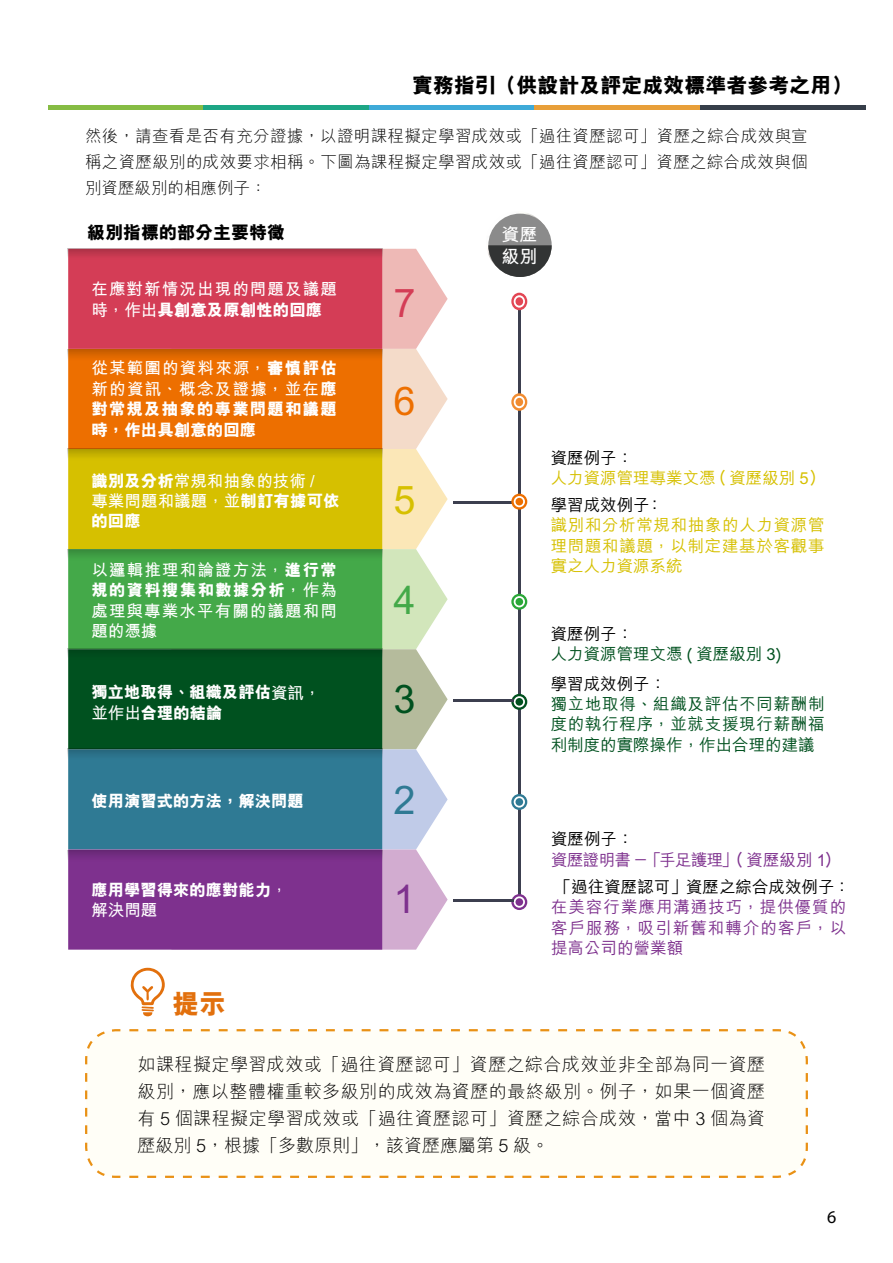
<style>
.page{position:relative;width:893px;height:1263px;background:#fff}
.page>*{position:absolute;margin:0;border:0;box-sizing:border-box;transform-origin:0 0}
.t1{font:700 39.45px "M Hei HK";color:#d43d56}
.t2{font:700 39.45px "M Hei HK";color:#ed6f00}
.t3{font:700 39.45px "M Hei HK";color:#d6c000}
.t4{font:700 39.45px "M Hei HK";color:#44a949}
.t5{font:700 39.45px "M Hei HK";color:#00511f}
.t6{font:700 39.45px "M Hei HK";color:#2f7a94}
.t7{font:700 39.45px "M Hei HK";color:#7e318e}
.t8{font:800 27px "M Hei HK";color:#e2700d}
.t9{font:800 21px "M Hei HK";color:#000}
.t10{font:300 18px/27px "M Hei HK";letter-spacing:.025em;color:#000;text-align:justify}
.t11{font:800 18px "M Hei HK";color:#000}
.t12{font:700 18px/21.6px "M Hei HK";color:#fff}
.t13{font:18px "Myriad Pro";color:#000}
.t14{font:300 16.5px/25.7px "M Hei HK";letter-spacing:.02em;color:#000;text-align:justify}
.t15{font:700 16.5px/20.4px "M Hei HK";letter-spacing:.065em;color:#fff}
.t16{font:800 16.5px/20.4px "M Hei HK";letter-spacing:.065em;color:#fff;text-align:justify}
.t17{font:500 16.5px/20.4px "M Hei HK";letter-spacing:.045em;color:#00511f;text-align:justify}
.t18{font:500 16.5px "M Hei HK";color:#000}
.t19{font:500 16.5px/20.4px "M Hei HK";letter-spacing:.06em;color:#7e318e;text-align:justify}
.t20{font:500 16.5px/20.4px "M Hei HK";letter-spacing:.04em;color:#d6c000;text-align:justify}
.t21{font:700 16.5px/20.4px "M Hei HK";color:#fff}
.t22{font:500 16.5px "M Hei HK";letter-spacing:-.04em;color:#7e318e}
.t23{font:500 16.5px "M Hei HK";color:#d6c000}
.t24{font:500 16.5px "M Hei HK";color:#00511f}
.t25{font:800 16.35px/20.4px "M Hei HK";color:#fff}
.t26{font:800 16.35px "M Hei HK";letter-spacing:.085em;color:#fff}
.s1{font-weight:800}
.s2{font-weight:700}
.s3{font-weight:500;font-size:16.35px}
.s4{font-weight:800;font-size:16.35px}
.s5{font-weight:700;font-size:16.5px}
.s6{font-weight:500}
</style>
<div class="page">
<hr style="left:48px;top:105px;width:156px;height:4px;background:#86bc44">
<hr style="left:203px;top:105px;width:166px;height:4px;background:#1da685">
<hr style="left:369px;top:105px;width:166px;height:4px;background:#3eaad8">
<hr style="left:535px;top:105px;width:165px;height:4px;background:#e89f39">
<hr style="left:700px;top:105px;width:166px;height:4px;background:#363e49">
<svg style="left:85px;top:1029px;width:723px;height:149px"></svg>
<svg style="left:130px;top:968px;width:35px;height:48px"></svg>
<div style="left:68px;top:349px;width:314px;height:100px;background:#ed6f00"></div>
<div style="left:68px;top:249px;width:314px;height:100px;background:#d43d56"></div>
<div style="left:68px;top:449px;width:314px;height:100px;background:#d6c000"></div>
<div style="left:68px;top:549px;width:314px;height:100px;background:#44a949"></div>
<div style="left:68px;top:649px;width:314px;height:100px;background:#00511f"></div>
<div style="left:68px;top:749px;width:314px;height:100px;background:#2f7a94"></div>
<svg style="left:171px;top:249px;width:277px;height:701px"></svg>
<div style="left:68px;top:849px;width:314px;height:101px;background:#7e318e"></div>
<svg style="left:68px;top:249px;width:314px;height:14px"></svg>
<svg style="left:68px;top:449px;width:314px;height:14px"></svg>
<svg style="left:68px;top:648px;width:314px;height:14px"></svg>
<svg style="left:68px;top:349px;width:314px;height:15px"></svg>
<svg style="left:68px;top:549px;width:314px;height:15px"></svg>
<svg style="left:68px;top:749px;width:314px;height:14px"></svg>
<svg style="left:68px;top:850px;width:314px;height:14px"></svg>
<hr style="left:518px;top:302px;width:2px;height:600px;background:#3c3f4f">
<hr style="left:454px;top:502px;width:60px;height:2px;background:#3c3f4f">
<svg style="left:511px;top:393px;width:16px;height:18px"></svg>
<svg style="left:514px;top:396px;width:11px;height:12px"></svg>
<div style="left:515px;top:398px;width:8px;height:8px;background:#f18c31;border-radius:50%"></div>
<svg style="left:511px;top:594px;width:16px;height:16px"></svg>
<svg style="left:514px;top:596px;width:11px;height:11px"></svg>
<div style="left:515px;top:598px;width:8px;height:8px;background:#2aa738;border-radius:50%"></div>
<svg style="left:511px;top:694px;width:16px;height:16px"></svg>
<svg style="left:514px;top:696px;width:11px;height:11px"></svg>
<div style="left:515px;top:698px;width:8px;height:8px;background:#00511f;border-radius:50%"></div>
<svg style="left:511px;top:794px;width:16px;height:16px"></svg>
<svg style="left:514px;top:796px;width:11px;height:11px"></svg>
<div style="left:515px;top:798px;width:8px;height:8px;background:#2f7a94;border-radius:50%"></div>
<svg style="left:511px;top:894px;width:16px;height:16px"></svg>
<svg style="left:514px;top:896px;width:11px;height:12px"></svg>
<div style="left:515px;top:898px;width:8px;height:8px;background:#7e318e;border-radius:50%"></div>
<svg style="left:511px;top:494px;width:16px;height:16px"></svg>
<svg style="left:514px;top:496px;width:11px;height:11px"></svg>
<div style="left:515px;top:498px;width:8px;height:7px;background:#ed6f00;border-radius:50%"></div>
<svg style="left:511px;top:293px;width:16px;height:17px"></svg>
<svg style="left:514px;top:295px;width:11px;height:13px"></svg>
<div style="left:515px;top:297px;width:8px;height:9px;background:#e34654;border-radius:50%"></div>
<hr style="left:454px;top:699px;width:60px;height:3px;background:#3c3f4f">
<hr style="left:454px;top:899px;width:60px;height:2px;background:#3c3f4f">
<img style="left:489px;top:213px;width:58px;height:23px">
<div style="left:488px;top:214px;width:64px;height:63px;background:#8b8b8b;border-radius:50%"></div>
<svg style="left:488px;top:245px;width:64px;height:32px"></svg>
<p class="t9" style="left:391px;top:75px;width:463px">　實務指引（供設計及評定成效標準者參考之用）</p>
<p class="t14" style="left:85px;top:123px;width:725px">然後，請查看是否有充分證據，以證明課程擬定學習成效或「過往資歷認可」資歷之綜合成效與宣稱之資歷級別的成效要求相稱。下圖為課程擬定學習成效或「過往資歷認可」資歷之綜合成效與個別資歷級別的相應例子：</p>
<p class="t11" style="left:87px;top:224px;width:200px">級別指標的部分主要特徵</p>
<p class="t15" style="left:91px;top:278px;width:247px">在應對新情況出現的問題及議題時，作出<span class="s1">具創意及原創性的回應</span></p>
<p class="t16" style="left:91px;top:358px;width:247px"><span class="s2">從某範圍的資料來源，</span>審慎評估<span class="s2">新的資訊、概念及證據，並在</span>應對常規及抽象的專業問題和議題時，作出具創意的回應</p>
<p class="t21" style="left:91px;top:469px;width:250px"><span class="s1">識別及分析</span>常規和抽象的技術 /<br>專業問題和議題，並<span class="s1">制訂有據可依的回應</span></p>
<p class="t15" style="left:91px;top:558px;width:247px">以邏輯推理和論證方法<span class="s3">，</span><span class="s4">進行常</span></p>
<p class="t26" style="left:91px;top:582px;width:247px">規的資料搜集和數據分析<span class="s5">，作為</span></p>
<p class="t15" style="left:91px;top:599px;width:247px">處理與專業水平有關的議題和問題的憑據</p>
<p class="t25" style="left:91px;top:682px;width:231px">獨立地取得、組織及評估<span class="s5">資訊，並作出</span>合理的結論</p>
<p class="t25" style="left:91px;top:790px;width:214px">使用演習式的方法，解決問題</p>
<p class="t25" style="left:91px;top:879px;width:197px">應用學習得來的應對能力<span class="s6">，</span></p>
<p class="t15" style="left:91px;top:898px;width:67px">解決問題</p>
<h1 class="t1" style="left:393px;top:274px;width:23px">7</h1>
<h1 class="t2" style="left:393px;top:372px;width:23px">6</h1>
<h1 class="t3" style="left:393px;top:471px;width:23px">5</h1>
<h1 class="t4" style="left:393px;top:571px;width:23px">4</h1>
<h1 class="t5" style="left:393px;top:670px;width:23px">3</h1>
<h1 class="t6" style="left:393px;top:771px;width:23px">2</h1>
<h1 class="t7" style="left:393px;top:869px;width:23px">1</h1>
<p class="t12" style="left:502px;top:222px;width:37px">資歷級別</p>
<p class="t18" style="left:551px;top:445px;width:84px">資歷例子：</p>
<p class="t23" style="left:551px;top:466px;width:267px">人力資源管理專業文憑 ( 資歷級別 5)</p>
<p class="t18" style="left:551px;top:493px;width:114px">學習成效例子：</p>
<p class="t20" style="left:551px;top:514px;width:275px">識別和分析常規和抽象的人力資源管理問題和議題，以制定建基於客觀事實之人力資源系統</p>
<p class="t18" style="left:551px;top:622px;width:84px">資歷例子：</p>
<p class="t24" style="left:551px;top:642px;width:232px">人力資源管理文憑 ( 資歷級別 3)</p>
<p class="t18" style="left:551px;top:672px;width:117px">學習成效例子：</p>
<p class="t17" style="left:551px;top:692px;width:275px">獨立地取得、組織及評估不同薪酬制度的執行程序，並就支援現行薪酬福利制度的實際操作，作出合理的建議</p>
<p class="t18" style="left:551px;top:827px;width:84px">資歷例子：</p>
<p class="t22" style="left:551px;top:848px;width:282px">資歷證明書 -－「手足護理」( 資歷級別 1)</p>
<p class="t18" style="left:555px;top:875px;width:297px">「過往資歷認可」資歷之綜合成效例子：</p>
<p class="t19" style="left:551px;top:895px;width:297px">在美容行業應用溝通技巧，提供優質的客戶服務，吸引新舊和轉介的客戶，以提高公司的營業額</p>
<h2 class="t8" style="left:172px;top:990px;width:56px">提示</h2>
<p class="t10" style="left:138px;top:1050px;width:629px">如課程擬定學習成效或「過往資歷認可」資歷之綜合成效並非全部為同一資歷級別，應以整體權重較多級別的成效為資歷的最終級別。例子，如果一個資歷有 5 個課程擬定學習成效或「過往資歷認可」資歷之綜合成效，當中 3 個為資歷級別 5，根據「多數原則」，該資歷應屬第 5 級。</p>
<p class="t13" style="left:827px;top:1205px;width:11px">6</p>
</div>
